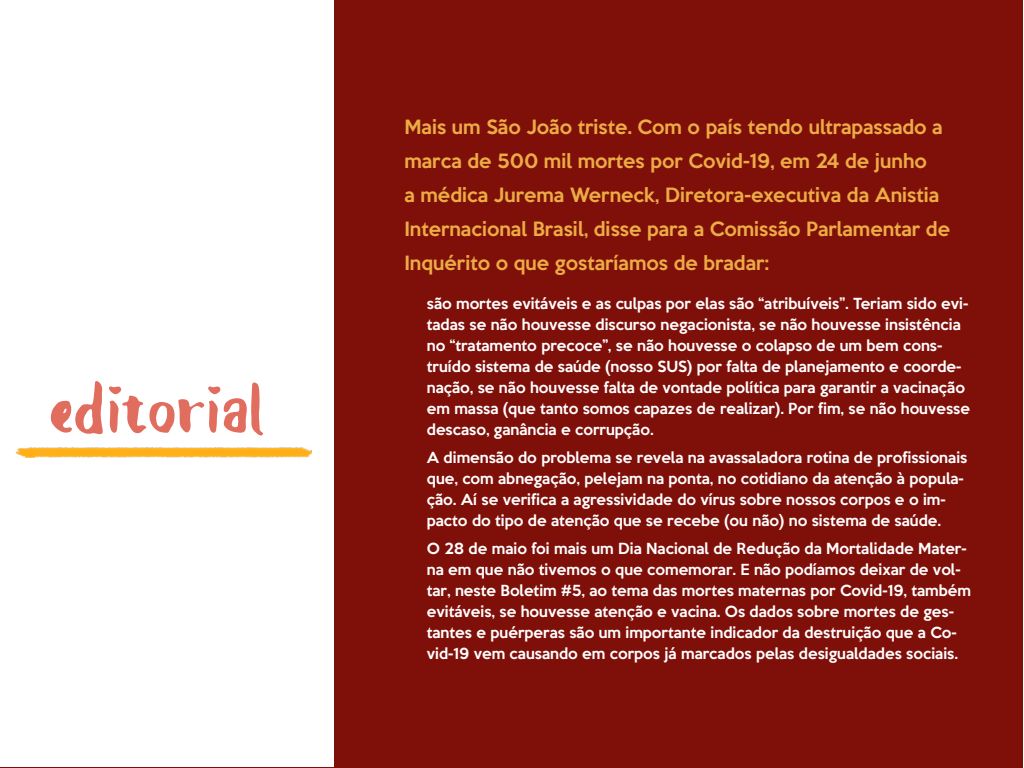
<style>
.page{position:relative;width:1024px;height:768px;background:#7f0f09}
.page>*{position:absolute;margin:0;border:0;box-sizing:border-box;transform-origin:0 0}
.t1{font:60px "Balalak";color:#e16d5f}
.t2{font:500 18px/34px "Keep Calm";color:#ebab45}
.t3{font:500 14px/21px "Keep Calm";color:#fff}
</style>
<div class="page">
<div style="left:0;top:0;width:334px;height:768px;background:#fff"></div>
<img style="left:16px;top:447px;width:295px;height:11px">
<h1 class="t1" style="left:50px;top:363px;width:216px">editorial</h1>
<p class="t2" style="left:404px;top:108px;width:547px">Mais um São João triste. Com o país tendo ultrapassado a marca de 500 mil mortes por Covid-19, em 24 de junho<br>a médica Jurema Werneck, Diretora-executiva da Anistia Internacional Brasil, disse para a Comissão Parlamentar de Inquérito o que gostaríamos de bradar:</p>
<p class="t3" style="left:427px;top:292px;width:545px">são mortes evitáveis e as culpas por elas são “atribuíveis”. Teriam sido evi&shy;tadas se não houvesse discurso negacionista, se não houvesse insistência no “tratamento precoce”, se não houvesse o colapso de um bem cons&shy;truído sistema de saúde (nosso SUS) por falta de planejamento e coorde&shy;nação, se não houvesse falta de vontade política para garantir a vacinação em massa (que tanto somos capazes de realizar). Por fim, se não houvesse descaso, ganância e corrupção.</p>
<p class="t3" style="left:427px;top:446px;width:542px">A dimensão do problema se revela na avassaladora rotina de profissionais que, com abnegação, pelejam na ponta, no cotidiano da atenção à popula&shy;ção. Aí se verifica a agressividade do vírus sobre nossos corpos e o im&shy;pacto do tipo de atenção que se recebe (ou não) no sistema de saúde.</p>
<p class="t3" style="left:427px;top:537px;width:546px">O 28 de maio foi mais um Dia Nacional de Redução da Mortalidade Mater&shy;na em que não tivemos o que comemorar. E não podíamos deixar de vol&shy;tar, neste Boletim #5, ao tema das mortes maternas por Covid-19, também evitáveis, se houvesse atenção e vacina. Os dados sobre mortes de ges&shy;tantes e puérperas são um importante indicador da destruição que a Co&shy;vid-19 vem causando em corpos já marcados pelas desigualdades sociais.</p>
</div>
